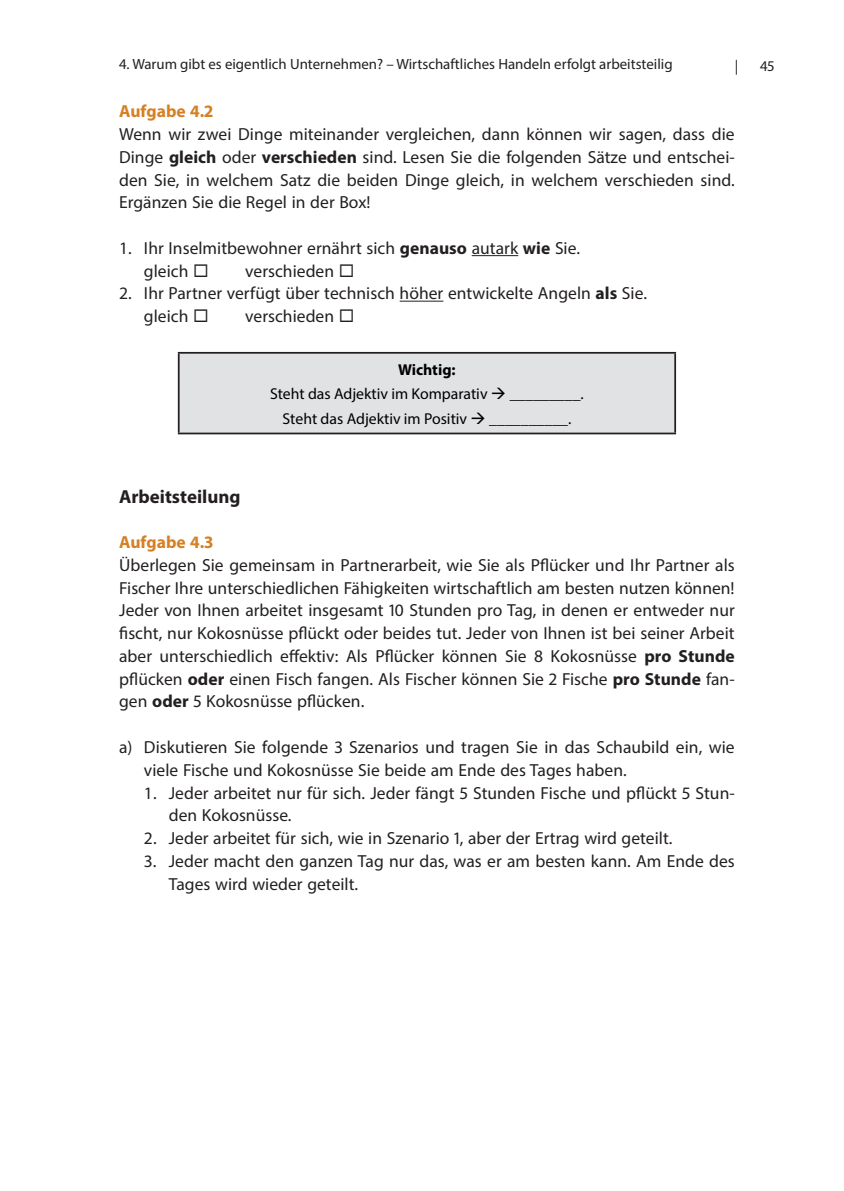
<style>
.page{position:relative;width:844px;height:1191px;background:#fff}
.page>*{position:absolute;margin:0;border:0;box-sizing:border-box;transform-origin:0 0}
.t1{font:700 18.9px "Myriad Pro";color:#231f20}
.t2{font:17.5px/22.8px "Myriad Pro";color:#231f20}
.t3{font:700 17.5px "Myriad Pro";color:#d68024}
.t4{font:15.75px "Myriad Pro";color:#000}
.t5{font:700 15.75px "Myriad Pro";color:#000}
.t6{font:14.88px "Myriad Pro";color:#231f20}
.s1{font-weight:700}
</style>
<div class="page">
<hr style="left:471px;top:255px;width:47px;height:1px;background:#231f20">
<hr style="left:399px;top:301px;width:44px;height:1px;background:#231f20">
<div style="left:179px;top:353px;width:496px;height:80px;background:#e1e2e4"></div>
<hr style="left:178px;top:352px;width:498px;height:2px;background:#231f20">
<hr style="left:178px;top:354px;width:1px;height:78px;background:#231f20">
<hr style="left:674px;top:354px;width:2px;height:78px;background:#231f20">
<hr style="left:178px;top:432px;width:498px;height:2px;background:#231f20">
<p class="t6" style="left:119px;top:59px;width:555px">4. Warum gibt es eigentlich Unternehmen? – Wirtschaftliches Handeln erfolgt arbeitsteilig</p>
<p class="t6" style="left:734px;top:60px;width:5px">|</p>
<p class="t6" style="left:760px;top:60px;width:16px">45</p>
<p class="t3" style="left:119px;top:105px;width:95px">Aufgabe 4.2</p>
<p class="t2" style="left:119px;top:124px;width:617px;text-align:justify">Wenn wir zwei Dinge miteinander vergleichen, dann können wir sagen, dass die Dinge <span class="s1">gleich</span> oder <span class="s1">verschieden</span> sind. Lesen Sie die folgenden Sätze und entschei&shy;den Sie, in welchem Satz die beiden Dinge gleich, in welchem verschieden sind.<br>Ergänzen Sie die Regel in der Box!</p>
<p class="t2" style="left:144px;top:238px;width:437px;text-indent:-25px">1. Ihr Inselmitbewohner ernährt sich <span class="s1">genauso</span> autark <span class="s1">wie</span> Sie. gleich</p>
<p class="t2" style="left:245px;top:261px;width:90px">verschieden</p>
<p class="t2" style="left:144px;top:283px;width:504px;text-indent:-25px">2. Ihr Partner verfügt über technisch höher entwickelte Angeln <span class="s1">als</span> Sie. gleich</p>
<p class="t2" style="left:245px;top:306px;width:90px">verschieden</p>
<p class="t5" style="left:398px;top:363px;width:59px">Wichtig:</p>
<p class="t4" style="left:270px;top:388px;width:219px">Steht das Adjektiv im Komparativ</p>
<p class="t4" style="left:509px;top:388px;width:76px">_________.</p>
<p class="t4" style="left:282px;top:412px;width:186px">Steht das Adjektiv im Positiv</p>
<p class="t4" style="left:489px;top:412px;width:84px">__________.</p>
<p class="t1" style="left:119px;top:489px;width:123px">Arbeitsteilung</p>
<p class="t3" style="left:119px;top:535px;width:96px">Aufgabe 4.3</p>
<p class="t2" style="left:119px;top:555px;width:617px;text-align:justify">Überlegen Sie gemeinsam in Partnerarbeit, wie Sie als Pflücker und Ihr Partner als Fischer Ihre unterschiedlichen Fähigkeiten wirtschaftlich am besten nutzen können!<br>Jeder von Ihnen arbeitet insgesamt 10 Stunden pro Tag, in denen er entweder nur fischt, nur Kokosnüsse pflückt oder beides tut. Jeder von Ihnen ist bei seiner Arbeit aber unterschiedlich effektiv: Als Pflücker können Sie 8 Kokosnüsse <span class="s1">pro Stunde </span>pflücken <span class="s1">oder</span> einen Fisch fangen. Als Fischer können Sie 2 Fische <span class="s1">pro Stunde</span> fan&shy;gen <span class="s1">oder</span> 5 Kokosnüsse pflücken.</p>
<p class="t2" style="left:144px;top:737px;width:592px;text-indent:-25px">a) Diskutieren Sie folgende 3 Szenarios und tragen Sie in das Schaubild ein, wie viele Fische und Kokosnüsse Sie beide am Ende des Tages haben.</p>
<p class="t2" style="left:169px;top:782px;width:567px;text-indent:-25px">1. Jeder arbeitet nur für sich. Jeder fängt 5 Stunden Fische und pflückt 5 Stun&shy;den Kokosnüsse.</p>
<p class="t2" style="left:144px;top:828px;width:530px">2. Jeder arbeitet für sich, wie in Szenario 1, aber der Ertrag wird geteilt.</p>
<p class="t2" style="left:169px;top:851px;width:567px;text-indent:-25px">3. Jeder macht den ganzen Tag nur das, was er am besten kann. Am Ende des<br>Tages wird wieder geteilt.</p>
</div>
